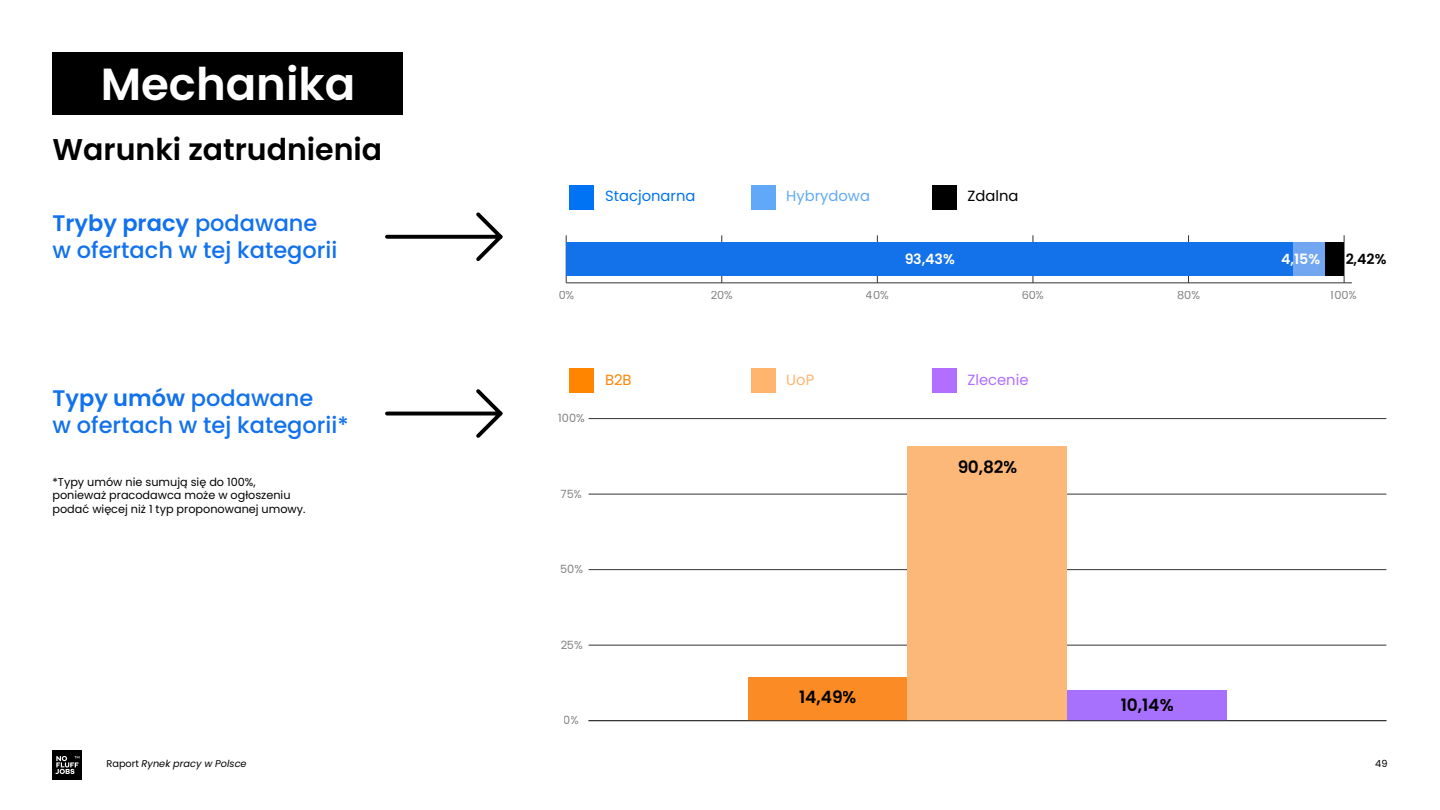
<style>
.page{position:relative;width:1440px;height:810px;background:#fff}
.page>*{position:absolute;margin:0;border:0;box-sizing:border-box;transform-origin:0 0}
.t1{font:600 45px "Poppins";color:#fff}
.t2{font:600 30px "Poppins";color:#000}
.t3{font:500 22.5px/27px "Poppins";color:#1271ed}
.t4{font:600 17.02px "Poppins";color:#000}
.t5{font:14.7px "Poppins";color:#0073f4}
.t6{font:14.7px "Poppins";color:#61a9f8}
.t7{font:14.7px "Poppins";color:#b16eff}
.t8{font:14.7px "Poppins";color:#000}
.t9{font:14.7px "Poppins";color:#ff8400}
.t10{font:14.7px "Poppins";color:#ffb56d}
.t11{font:600 14.17px "Poppins";color:#fff}
.t12{font:600 14.17px "Poppins";color:#000}
.t13{font:11.32px "Poppins";color:#828282}
.t14{font:11.25px/13.5px "Poppins";color:#020203}
.t15{font:italic 9.75px "Poppins";color:#000}
.t16{font:9.75px "Poppins";color:#000}
.s1{font-weight:600}
.s2{font-style:normal}
</style>
<div class="page">
<hr style="left:722px;top:235px;width:1px;height:48px;background:#333">
<hr style="left:877px;top:235px;width:1px;height:48px;background:#333">
<hr style="left:1033px;top:235px;width:1px;height:48px;background:#333">
<hr style="left:1188px;top:235px;width:1px;height:48px;background:#333">
<hr style="left:1344px;top:235px;width:1px;height:48px;background:#333">
<div style="left:566px;top:242px;width:727px;height:34px;background:#1371ea"></div>
<div style="left:1293px;top:242px;width:32px;height:34px;background:#73a6f1"></div>
<div style="left:1325px;top:242px;width:19px;height:34px;background:#000"></div>
<hr style="left:566px;top:283px;width:786px;height:1px;background:#333">
<hr style="left:566px;top:235px;width:1px;height:48px;background:#333">
<div style="left:570px;top:185px;width:24px;height:25px;background:#0073f4"></div>
<div style="left:751px;top:185px;width:24px;height:25px;background:#61a9f8"></div>
<div style="left:932px;top:185px;width:25px;height:25px;background:#000"></div>
<div style="left:570px;top:369px;width:24px;height:24px;background:#ff8400"></div>
<div style="left:751px;top:369px;width:24px;height:24px;background:#ffb56d"></div>
<div style="left:932px;top:369px;width:25px;height:24px;background:#b16eff"></div>
<hr style="left:589px;top:645px;width:797px;height:1px;background:#333">
<hr style="left:589px;top:569px;width:797px;height:1px;background:#333">
<hr style="left:589px;top:494px;width:797px;height:1px;background:#333">
<hr style="left:589px;top:418px;width:797px;height:1px;background:#333">
<div style="left:748px;top:677px;width:160px;height:44px;background:#fb8b24"></div>
<div style="left:908px;top:446px;width:159px;height:275px;background:#fbb878"></div>
<div style="left:1067px;top:690px;width:160px;height:31px;background:#a771fe"></div>
<hr style="left:588px;top:419px;width:1px;height:302px;background:#333">
<hr style="left:589px;top:721px;width:797px;height:1px;background:#333">
<svg style="left:385px;top:212px;width:118px;height:49px"></svg>
<svg style="left:385px;top:389px;width:118px;height:49px"></svg>
<div style="left:52px;top:52px;width:352px;height:63px;background:#000"></div>
<div style="left:52px;top:750px;width:30px;height:30px;background:#000"></div>
<svg style="left:55px;top:756px;width:24px;height:18px"></svg>
<h1 class="t1" style="left:101px;top:58px;width:256px">Mechanika</h1>
<h2 class="t2" style="left:52px;top:132px;width:331px">Warunki zatrudnienia</h2>
<h3 class="t3" style="left:52px;top:209px;width:286px"><span class="s1">Tryby pracy</span> podawane w ofertach w tej kategorii</h3>
<h3 class="t3" style="left:52px;top:385px;width:298px"><span class="s1">Typy umów</span> podawane<br>w ofertach w tej kategorii*</h3>
<p class="t14" style="left:52px;top:475px;width:255px">*Typy umów nie sumują się do 100%, ponieważ pracodawca może w ogłoszeniu podać więcej niż 1 typ proponowanej umowy.</p>
<h3 class="t5" style="left:605px;top:187px;width:92px">Stacjonarna</h3>
<h3 class="t6" style="left:786px;top:187px;width:85px">Hybrydowa</h3>
<h3 class="t8" style="left:968px;top:187px;width:52px">Zdalna</h3>
<p class="t11" style="left:904px;top:251px;width:52px">93,43%</p>
<p class="t11" style="left:1281px;top:251px;width:40px">4,15%</p>
<p class="t12" style="left:1345px;top:251px;width:42px">2,42%</p>
<p class="t13" style="left:558px;top:289px;width:17px">0%</p>
<p class="t13" style="left:711px;top:289px;width:24px">20%</p>
<p class="t13" style="left:866px;top:289px;width:24px">40%</p>
<p class="t13" style="left:1021px;top:289px;width:24px">60%</p>
<p class="t13" style="left:1177px;top:289px;width:24px">80%</p>
<p class="t13" style="left:1331px;top:289px;width:28px">100%</p>
<p class="t13" style="left:558px;top:412px;width:28px">100%</p>
<p class="t13" style="left:561px;top:487px;width:23px">75%</p>
<h3 class="t9" style="left:605px;top:371px;width:28px">B2B</h3>
<h3 class="t10" style="left:786px;top:371px;width:29px">UoP</h3>
<h3 class="t7" style="left:968px;top:371px;width:63px">Zlecenie</h3>
<h3 class="t4" style="left:957px;top:457px;width:62px">90,82%</h3>
<p class="t13" style="left:560px;top:563px;width:24px">50%</p>
<p class="t13" style="left:560px;top:638px;width:24px">25%</p>
<p class="t13" style="left:564px;top:714px;width:17px">0%</p>
<h3 class="t4" style="left:799px;top:687px;width:59px">14,49%</h3>
<h3 class="t4" style="left:1121px;top:695px;width:54px">10,14%</h3>
<p class="t15" style="left:106px;top:758px;width:142px"><span class="s2">Raport</span> Rynek pracy w Polsce</p>
<p class="t16" style="left:1375px;top:758px;width:14px">49</p>
</div>
